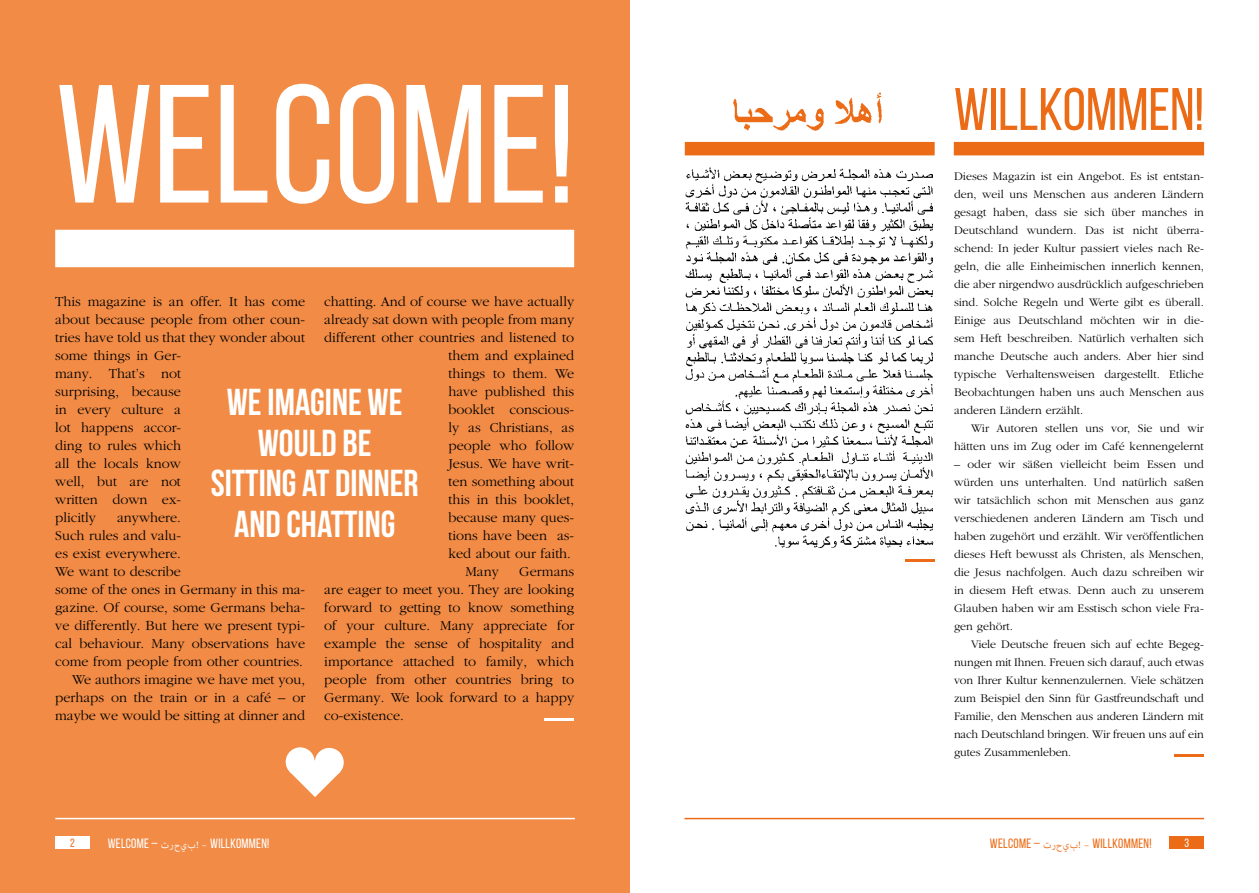
<style>
.page{position:relative;width:1259px;height:893px;background:#fff}
.page>*{position:absolute;margin:0;border:0;box-sizing:border-box;transform-origin:0 0}
.t1{font:168px "Bebas Neue";color:#fff}
.t2{font:59.85px "Bebas Neue";color:#ec6b16}
.t3{font:700 37.5px/40.5px "Bebas Neue";color:#fff;text-align:center}
.t4{font:300 14.25px/18px "Garamond LT";color:#000}
.t5{font:13.5px "Bebas Neue";letter-spacing:.02em;color:#fff}
.t6{font:13.5px "Bebas Neue";letter-spacing:.02em;color:#ec6b16}
.t7{font:300 12px/18px "Garamond LT";color:#000;text-align:justify}
.t8{font:12px "Bebas Neue";color:#ec6b16}
.t9{font:12px "Bebas Neue";color:#fff}
.s1{font-family:"Adobe Arabic"}
</style>
<div class="page">
<div style="left:1169px;top:836px;width:35px;height:12px;background:#ec6b16"></div>
<div style="left:0;top:0;width:629px;height:893px;background:#f18b45"></div>
<div style="left:55px;top:836px;width:35px;height:12px;background:#fff"></div>
<hr style="left:1174px;top:754px;width:30px;height:2px;background:#ec6b16">
<hr style="left:544px;top:718px;width:30px;height:2px;background:#fff">
<div style="left:55px;top:230px;width:519px;height:37px;background:#fff"></div>
<div style="left:954px;top:142px;width:250px;height:13px;background:#ec6b16"></div>
<hr style="left:55px;top:818px;width:520px;height:1px;background:#fff">
<hr style="left:684px;top:818px;width:520px;height:1px;background:#ec6b16">
<div style="left:286px;top:747px;width:29px;height:29px;background:#fff;border-radius:50%"></div>
<div style="left:315px;top:748px;width:29px;height:29px;background:#fff;border-radius:50%"></div>
<svg style="left:290px;top:760px;width:50px;height:37px"></svg>
<img style="left:684px;top:153px;width:251px;height:396px">
<img style="left:629px;top:80px;width:383px;height:73px">
<hr style="left:905px;top:559px;width:29px;height:2px;background:#ec6b16">
<p class="t1" style="left:55px;top:54px;width:521px">WELCOME!</p>
<p class="t4" style="left:55px;top:293px;width:251px">This magazine is an offer. It has come about because people from other coun&shy;tries have told us that they wonder about some things in Ger-<br>many. That’s not<br>surprising, because<br>in every culture a<br>lot happens accor-<br>ding to rules which<br>all the locals know<br>well, but are not<br>written down ex-<br>plicitly</p>
<p class="t4" style="left:324px;top:293px;width:251px;text-align:right">chatting. And of course we have actually already sat down with people from many different other countries and listened to them and explained<br>things to them. We<br>have published this<br>booklet conscious-<br>ly as Christians, as<br>people who follow<br>Jesus. We have writ-<br>ten something about<br>this in this booklet,<br>because many ques-<br>tions have been as-<br>ked about our faith.</p>
<p class="t4" style="left:465px;top:563px;width:35px">Many</p>
<p class="t3" style="left:211px;top:381px;width:209px">WE IMAGINE WE<br>WOULD BE<br>SITTING AT DINNER<br>AND CHATTING</p>
<p class="t4" style="left:55px;top:509px;width:251px;text-indent:62px">anywhere.<br>Such rules and valu-<br>es exist everywhere.<br>We want to describe<br>some of the ones in Germany in this ma&shy;gazine. Of course, some Germans beha&shy;ve differently. But here we present typi&shy;cal behaviour. Many observations have come from people from other countries.</p>
<p class="t4" style="left:55px;top:671px;width:251px;text-align:justify;text-indent:17px">We authors imagine we have met you, perhaps on the train or in a café – or maybe we would be sitting at dinner and</p>
<p class="t4" style="left:324px;top:563px;width:251px;text-align:justify;text-indent:195px">Germans are eager to meet you. They are looking forward to getting to know something of your culture. Many appreciate for example the sense of hospitality and importance attached to family, which people from other countries bring to Germany. We look forward to a happy co-existence.</p>
<p class="t2" style="left:954px;top:77px;width:252px">WILLKOMMEN!</p>
<p class="t7" style="left:954px;top:167px;width:251px">Dieses Magazin ist ein Angebot. Es ist entstan&shy;den, weil uns Menschen aus anderen Ländern gesagt haben, dass sie sich über manches in Deutschland wundern. Das ist nicht überra&shy;schend: In jeder Kultur passiert vieles nach Re&shy;geln, die alle Einheimischen innerlich kennen, die aber nirgendwo ausdrücklich aufgeschrieben sind. Solche Regeln und Werte gibt es überall.<br>Einige aus Deutschland möchten wir in die&shy;sem Heft beschreiben. Natürlich verhalten sich manche Deutsche auch anders. Aber hier sind typische Verhaltensweisen dargestellt. Etliche Beobachtungen haben uns auch Menschen aus anderen Ländern erzählt.</p>
<p class="t7" style="left:954px;top:419px;width:251px;text-align:right">Wir Autoren stellen uns vor, Sie und wir hätten uns im Zug oder im Café kennengelernt</p>
<p class="t7" style="left:954px;top:455px;width:251px">– oder wir säßen vielleicht beim Essen und würden uns unterhalten. Und natürlich saßen wir tatsächlich schon mit Menschen aus ganz verschiedenen anderen Ländern am Tisch und haben zugehört und erzählt. Wir veröffentlichen dieses Heft bewusst als Christen, als Menschen, die Jesus nachfolgen. Auch dazu schreiben wir in diesem Heft etwas. Denn auch zu unserem Glauben haben wir am Esstisch schon viele Fra&shy;gen gehört.</p>
<p class="t7" style="left:954px;top:635px;width:251px;text-indent:17px">Viele Deutsche freuen sich auf echte Begeg&shy;nungen mit Ihnen. Freuen sich darauf, auch etwas von Ihrer Kultur kennenzulernen. Viele schätzen zum Beispiel den Sinn für Gastfreundschaft und Familie, den Menschen aus anderen Ländern mit nach Deutschland bringen. Wir freuen uns auf ein gutes Zusammenleben.</p>
<p class="t8" style="left:70px;top:836px;width:6px">2</p>
<p class="t5" style="left:108px;top:836px;width:163px">WELCOME – <span class="s1">ت بيح ر –!</span> WILLKOMMEN!</p>
<p class="t6" style="left:990px;top:836px;width:163px">WELCOME – <span class="s1">ت بيح ر –!</span> WILLKOMMEN!</p>
<p class="t9" style="left:1184px;top:836px;width:6px">3</p>
</div>
